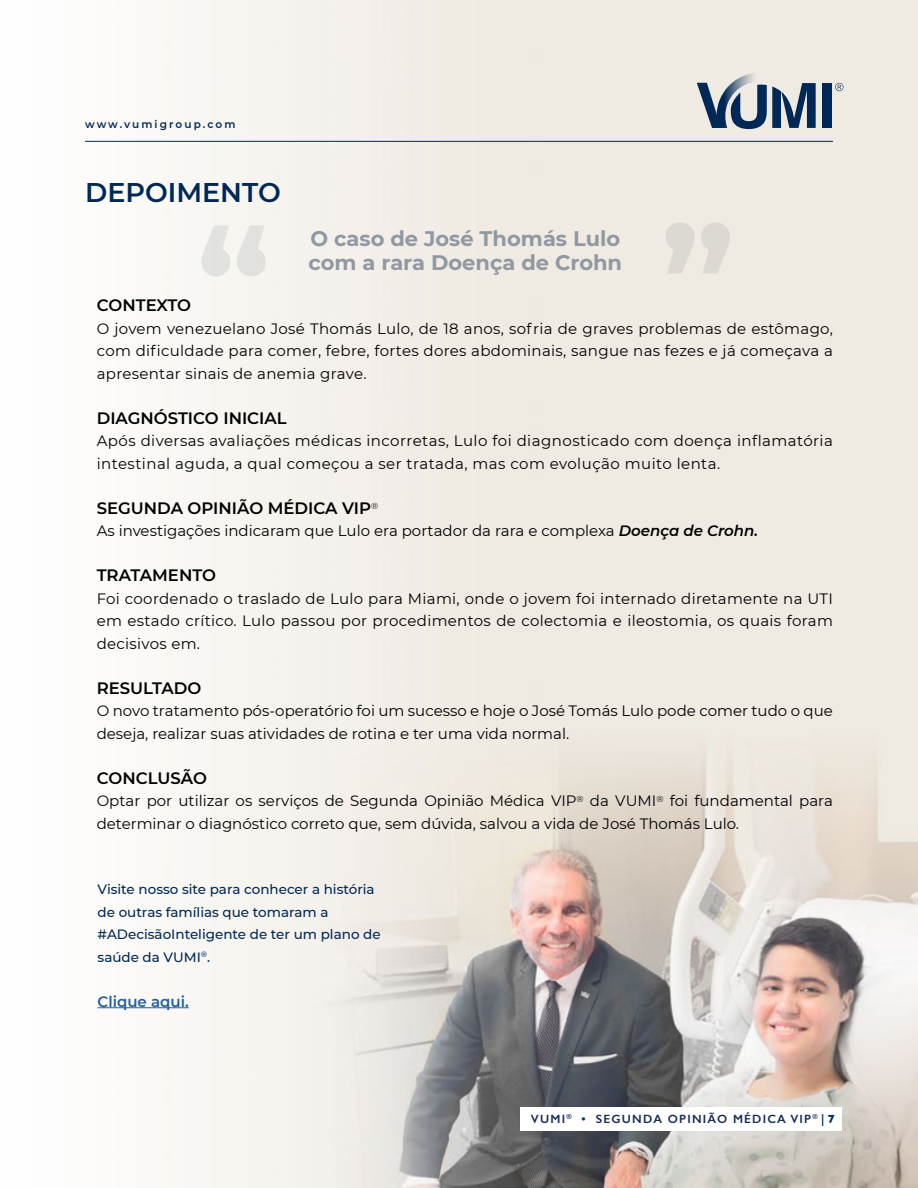
<style>
.page{position:relative;width:918px;height:1188px;background:#fff}
.page>*{position:absolute;margin:0;border:0;box-sizing:border-box;transform-origin:0 0}
.t1{font:700 150px "Montserrat";color:#d4d7db}
.t2{font:600 27px "Montserrat";color:#002856}
.t3{font:700 21px/24px "Montserrat";color:#9198a3}
.t4{font:600 16.5px "Montserrat";color:#000}
.t5{font:15px/22.5px "Montserrat";color:#000;text-align:justify}
.t6{font:15px/22.5px "Montserrat";letter-spacing:.03em;color:#000}
.t7{font:600 15px "Montserrat";color:#215e9e}
.t8{font:500 13.5px/22.5px "Montserrat";color:#002856}
.t9{font:600 12px "Gill Sans";letter-spacing:.1em;color:#172b55}
.t10{font:600 10.5px "Montserrat";letter-spacing:.2em;color:#002856}
.s1{font-weight:600;font-style:italic}
.s2{color:#002856}
.s3{font-weight:700;color:#002856}
</style>
<div class="page">
<img style="left:85px;top:0;width:833px;height:1188px">
<div style="left:521px;top:1107px;width:321px;height:24px;background:#fff"></div>
<svg style="left:835px;top:83px;width:8px;height:8px"></svg>
<div style="left:822px;top:83px;width:10px;height:45px;background:#002856"></div>
<svg style="left:697px;top:73px;width:119px;height:56px;background:#8a98a6"></svg>
<hr style="left:85px;top:141px;width:748px;height:1px;background:#002856">
<hr style="left:98px;top:1007px;width:91px;height:1px;background:#215e9e">
<p class="t10" style="left:85px;top:117px;width:152px">www.vumigroup.com</p>
<h2 class="t2" style="left:85px;top:173px;width:197px">DEPOIMENTO</h2>
<h1 class="t1" style="left:196px;top:175px;width:76px">“</h1>
<h3 class="t3" style="left:309px;top:226px;width:315px">O caso de José Thomás Lulo com a rara Doença de Crohn</h3>
<p class="t4" style="left:97px;top:294px;width:96px">CONTEXTO</p>
<p class="t5" style="left:97px;top:317px;width:738px">O jovem venezuelano José Thomás Lulo, de 18 anos, sofria de graves problemas de estômago, com dificuldade para comer, febre, fortes dores abdominais, sangue nas fezes e já começava a apresentar sinais de anemia grave.</p>
<p class="t4" style="left:97px;top:406px;width:192px">DIAGNÓSTICO INICIAL</p>
<p class="t6" style="left:97px;top:429px;width:738px">Após diversas avaliações médicas incorretas, Lulo foi diagnosticado com doença inflamatória intestinal aguda, a qual começou a ser tratada, mas com evolução muito lenta.</p>
<p class="t4" style="left:97px;top:496px;width:283px">SEGUNDA OPINIÃO MÉDICA VIP<sup>®</sup></p>
<p class="t5" style="left:97px;top:519px;width:663px">As investigações indicaram que Lulo era portador da rara e complexa <span class="s1">Doença de Crohn.</span></p>
<p class="t4" style="left:97px;top:564px;width:121px">TRATAMENTO</p>
<p class="t5" style="left:97px;top:587px;width:738px">Foi coordenado o traslado de Lulo para Miami, onde o jovem foi internado diretamente na UTI em estado crítico. Lulo passou por procedimentos de colectomia e ileostomia, os quais foram decisivos em.</p>
<p class="t4" style="left:97px;top:676px;width:106px">RESULTADO</p>
<p class="t5" style="left:97px;top:699px;width:738px">O novo tratamento pós-operatório foi um sucesso e hoje o José Tomás Lulo pode comer tudo o que deseja, realizar suas atividades de rotina e ter uma vida normal.</p>
<p class="t4" style="left:97px;top:766px;width:112px">CONCLUSÃO</p>
<p class="t5" style="left:97px;top:789px;width:738px">Optar por utilizar os serviços de Segunda Opinião Médica VIP<sup>®</sup> da VUMI<sup>®</sup> foi fundamental para determinar o diagnóstico correto que, sem dúvida, salvou a vida de José Thomás Lulo.</p>
<p class="t8" style="left:98px;top:878px;width:285px">Visite nosso site para conhecer a história de outras famílias que tomaram a #ADecisãoInteligente de ter um plano de saúde da VUMI<sup>®</sup>.</p>
<p class="t7" style="left:98px;top:991px;width:93px">Clique aqui.</p>
<p class="t9" style="left:531px;top:1111px;width:305px">VUMI<sup>®</sup> • SEGUNDA OPINIÃO MÉDICA VIP<sup>®</sup> <span class="s2">|</span> <span class="s3">7</span></p>
</div>
